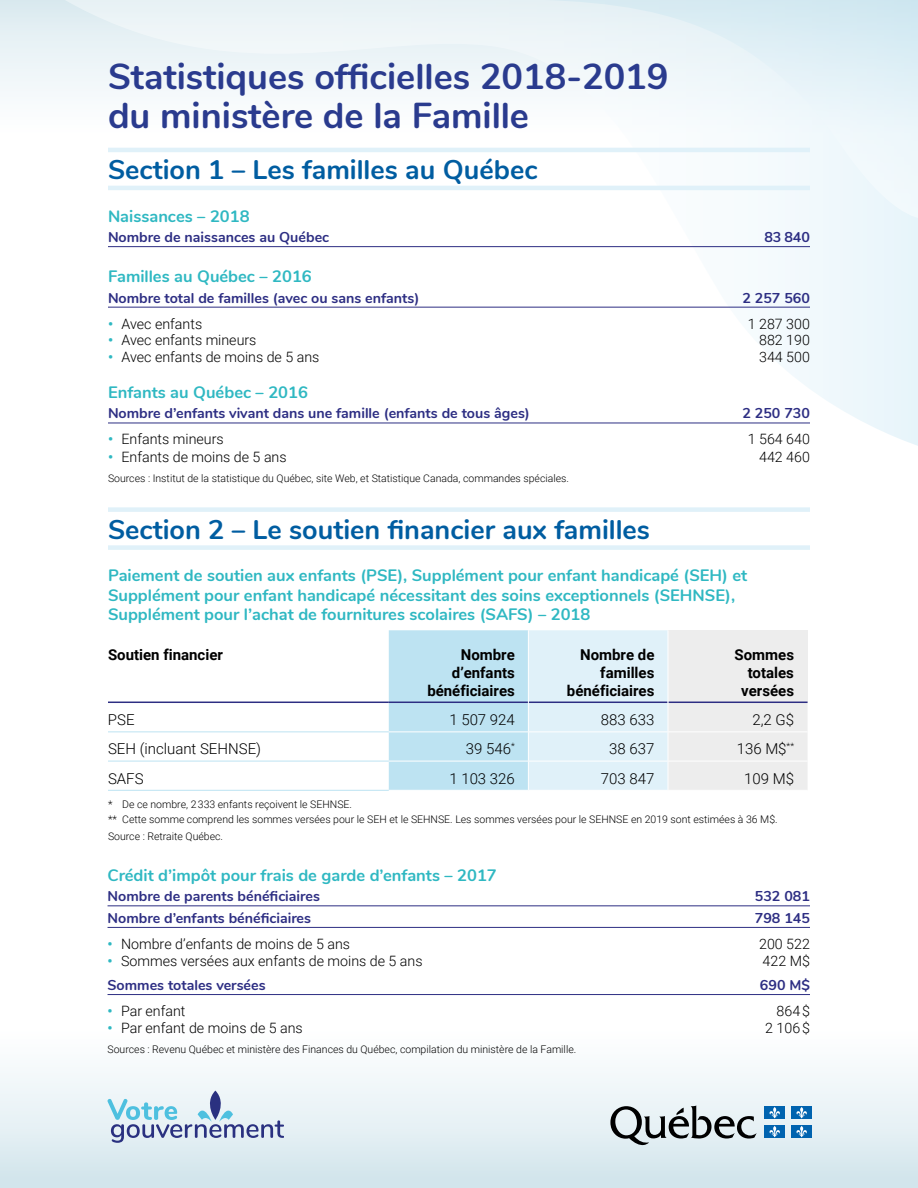
<style>
.page{position:relative;width:918px;height:1188px;background:#fff}
.page>*{position:absolute;margin:0;border:0;box-sizing:border-box;transform-origin:0 0}
.t1{font:700 36px/39px "Nunito";color:#2a3b8e}
.t2{font:700 27px "Nunito";color:#005da1}
.t3{font:700 16.5px/19.5px "Nunito";color:#2fb8c2}
.t4{font:700 15px/18px "Roboto";color:#000;text-align:right}
.t5{font:300 15px "Roboto";color:#000}
.t6{font:300 14.25px "Roboto";color:#000}
.t7{font:700 14.25px "Nunito";color:#2d2e83}
.Note{font:300 10.5px "Roboto";color:#000}
.s1{font-weight:700;color:#2fb8c2}
</style>
<div class="page">
<div style="left:0;top:0;width:918px;height:135px;background:linear-gradient(to bottom,#dbeaf0,#fff)"></div>
<svg style="left:63px;top:0;width:855px;height:446px"></svg>
<svg style="left:458px;top:0;width:460px;height:219px"></svg>
<div style="left:0;top:1027px;width:918px;height:161px;background:linear-gradient(to bottom,#fff,#d2e5ec)"></div>
<img style="left:108px;top:1091px;width:176px;height:52px">
<img style="left:590px;top:1085px;width:243px;height:74px">
<hr style="left:108px;top:148px;width:702px;height:4px;background:#e0f1f9">
<hr style="left:108px;top:186px;width:702px;height:4px;background:#e0f1f9">
<hr style="left:108px;top:246px;width:702px;height:1px;background:#2d2e83">
<hr style="left:108px;top:307px;width:702px;height:1px;background:#2d2e83">
<hr style="left:108px;top:423px;width:702px;height:1px;background:#2d2e83">
<div style="left:108px;top:507px;width:702px;height:5px;background:#e0f1f9"></div>
<div style="left:108px;top:545px;width:702px;height:5px;background:#e0f1f9"></div>
<hr style="left:108px;top:702px;width:281px;height:1px;background:#2d2e83">
<hr style="left:108px;top:790px;width:281px;height:1px;background:#bde3f2">
<hr style="left:108px;top:731px;width:281px;height:1px;background:#bde3f2">
<hr style="left:108px;top:761px;width:281px;height:1px;background:#bde3f2">
<svg style="left:389px;top:630px;width:419px;height:160px;background:#d7e9f1"></svg>
<hr style="left:108px;top:905px;width:702px;height:1px;background:#2d2e83">
<hr style="left:108px;top:927px;width:702px;height:1px;background:#2d2e83">
<hr style="left:108px;top:994px;width:702px;height:1px;background:#2d2e83">
<h1 class="t1" style="left:108px;top:55px;width:562px">Statistiques officielles 2018-2019 du ministère de la Famille</h1>
<h2 class="t2" style="left:108px;top:150px;width:431px">Section 1 – Les familles au Québec</h2>
<h3 class="t3" style="left:108px;top:205px;width:143px">Naissances – 2018</h3>
<p class="t7" style="left:108px;top:227px;width:223px">Nombre de naissances au Québec</p>
<p class="t7" style="left:764px;top:227px;width:47px">83 840</p>
<h3 class="t3" style="left:108px;top:266px;width:205px">Familles au Québec – 2016</h3>
<p class="t7" style="left:108px;top:287px;width:313px">Nombre total de familles (avec ou sans enfants)</p>
<p class="t7" style="left:742px;top:287px;width:69px">2 257 560</p>
<p class="t6" style="left:108px;top:313px;width:96px"><span class="s1">•</span> Avec enfants</p>
<p class="t6" style="left:748px;top:313px;width:64px">1 287 300</p>
<p class="t6" style="left:108px;top:330px;width:150px"><span class="s1">•</span> Avec enfants mineurs</p>
<p class="t6" style="left:759px;top:330px;width:52px">882 190</p>
<p class="t6" style="left:108px;top:347px;width:213px"><span class="s1">•</span> Avec enfants de moins de 5 ans</p>
<p class="t6" style="left:759px;top:347px;width:52px">344 500</p>
<h3 class="t3" style="left:108px;top:382px;width:201px">Enfants au Québec – 2016</h3>
<p class="t7" style="left:108px;top:403px;width:423px">Nombre d’enfants vivant dans une famille (enfants de tous âges)</p>
<p class="t7" style="left:742px;top:403px;width:69px">2 250 730</p>
<p class="t6" style="left:108px;top:429px;width:117px"><span class="s1">•</span> Enfants mineurs</p>
<p class="t6" style="left:748px;top:429px;width:64px">1 564 640</p>
<p class="t6" style="left:108px;top:447px;width:180px"><span class="s1">•</span> Enfants de moins de 5 ans</p>
<p class="t6" style="left:759px;top:447px;width:52px">442 460</p>
<p class="Note" style="left:108px;top:471px;width:463px">Sources : Institut de la statistique du Québec, site Web, et Statistique Canada, commandes spéciales.</p>
<h2 class="t2" style="left:108px;top:510px;width:544px">Section 2 – Le soutien financier aux familles</h2>
<h3 class="t3" style="left:108px;top:565px;width:641px">Paiement de soutien aux enfants (PSE), Supplément pour enfant handicapé (SEH) et<br>Supplément pour enfant handicapé nécessitant des soins exceptionnels (SEHNSE),<br>Supplément pour l’achat de fournitures scolaires (SAFS) – 2018</h3>
<p class="t4" style="left:108px;top:645px;width:116px">Soutien financier</p>
<p class="t4" style="left:427px;top:645px;width:89px">Nombre d’enfants bénéficiaires</p>
<p class="t4" style="left:567px;top:645px;width:89px">Nombre de familles bénéficiaires</p>
<p class="t4" style="left:735px;top:645px;width:61px">Sommes totales versées</p>
<p class="t5" style="left:108px;top:709px;width:28px">PSE</p>
<p class="t5" style="left:449px;top:709px;width:67px">1 507 924</p>
<p class="t5" style="left:601px;top:709px;width:55px">883 633</p>
<p class="t5" style="left:752px;top:709px;width:43px">2,2 G$</p>
<p class="t5" style="left:108px;top:738px;width:155px">SEH (incluant SEHNSE)</p>
<p class="t5" style="left:466px;top:738px;width:50px">39 546<sup>*</sup></p>
<p class="t5" style="left:609px;top:738px;width:47px">38 637</p>
<p class="t5" style="left:737px;top:738px;width:59px">136 M$<sup>**</sup></p>
<p class="t5" style="left:108px;top:768px;width:37px">SAFS</p>
<p class="t5" style="left:449px;top:768px;width:67px">1 103 326</p>
<p class="t5" style="left:601px;top:768px;width:55px">703 847</p>
<p class="t5" style="left:744px;top:768px;width:51px">109 M$</p>
<p class="Note" style="left:108px;top:797px;width:246px">* De ce nombre, 2 333 enfants reçoivent le SEHNSE.</p>
<p class="Note" style="left:108px;top:812px;width:671px">** Cette somme comprend les sommes versées pour le SEH et le SEHNSE. Les sommes versées pour le SEHNSE en 2019 sont estimées à 36 M$.</p>
<p class="Note" style="left:108px;top:829px;width:117px">Source : Retraite Québec.</p>
<h3 class="t3" style="left:108px;top:864px;width:391px">Crédit d’impôt pour frais de garde d’enfants – 2017</h3>
<p class="t7" style="left:108px;top:886px;width:214px">Nombre de parents bénéficiaires</p>
<p class="t7" style="left:755px;top:886px;width:57px">532 081</p>
<p class="t7" style="left:108px;top:907px;width:205px">Nombre d’enfants bénéficiaires</p>
<p class="t7" style="left:755px;top:907px;width:57px">798 145</p>
<p class="t6" style="left:108px;top:934px;width:244px"><span class="s1">•</span> Nombre d’enfants de moins de 5 ans</p>
<p class="t6" style="left:759px;top:934px;width:52px">200 522</p>
<p class="t6" style="left:108px;top:951px;width:317px"><span class="s1">•</span> Sommes versées aux enfants de moins de 5 ans</p>
<p class="t6" style="left:763px;top:951px;width:49px">422 M$</p>
<p class="t7" style="left:108px;top:975px;width:160px">Sommes totales versées</p>
<p class="t7" style="left:760px;top:975px;width:52px">690 M$</p>
<p class="t6" style="left:108px;top:1001px;width:80px"><span class="s1">•</span> Par enfant</p>
<p class="t6" style="left:777px;top:1001px;width:35px">864 $</p>
<p class="t6" style="left:108px;top:1018px;width:197px"><span class="s1">•</span> Par enfant de moins de 5 ans</p>
<p class="t6" style="left:765px;top:1018px;width:46px">2 106 $</p>
<p class="Note" style="left:108px;top:1042px;width:470px">Sources : Revenu Québec et ministère des Finances du Québec, compilation du ministère de la Famille.</p>
</div>
